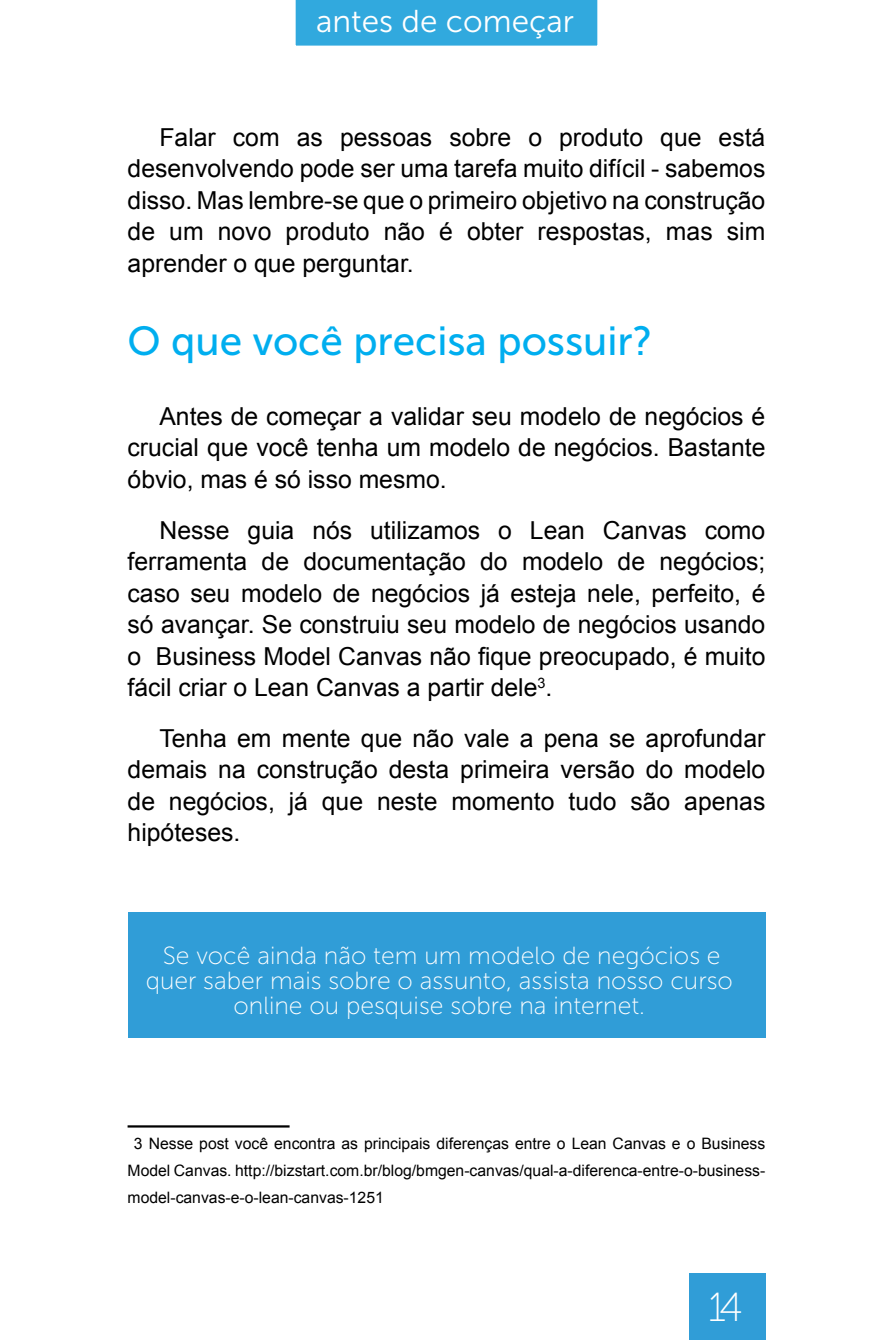
<style>
.page{position:relative;width:893px;height:1340px;background:#fff}
.page>*{position:absolute;margin:0;border:0;box-sizing:border-box;transform-origin:0 0}
.t1{font:40.5px "Museo Sans 500";color:#00aeef}
.t2{font:40.5px "Museo Sans 100";color:#fff}
.t3{font:31.5px "Museo Sans 300";color:#fff}
.t4{font:24.75px/31.5px "Arial";color:#000;text-align:justify}
.t5{font:24.75px/24.8px "Museo Sans 100";color:#fff;text-align:center}
.t6{font:15.75px/27px "Arial";color:#000;text-align:justify}
</style>
<div class="page">
<div style="left:295px;top:0;width:303px;height:46px;background:#31a9de"></div>
<div style="left:689px;top:1272px;width:76px;height:67px;background:#309dd7"></div>
<hr style="left:128px;top:1125px;width:162px;height:2px;background:#000">
<div style="left:128px;top:912px;width:637px;height:125px;background:#309dd7"></div>
<p class="t3" style="left:316px;top:4px;width:259px">antes de começar</p>
<p class="t4" style="left:128px;top:121px;width:639px;text-indent:32px">Falar com as pessoas sobre o produto que está desenvolvendo pode ser uma tarefa muito difícil - sabemos disso. Mas lembre-se que o primeiro objetivo na construção de um novo produto não é obter respostas, mas sim aprender o que perguntar.</p>
<h1 class="t1" style="left:128px;top:319px;width:526px">O que você precisa possuir?</h1>
<p class="t4" style="left:128px;top:400px;width:639px;text-indent:32px">Antes de começar a validar seu modelo de negócios é crucial que você tenha um modelo de negócios. Bastante óbvio, mas é só isso mesmo.</p>
<p class="t4" style="left:128px;top:514px;width:639px;text-indent:32px">Nesse guia nós utilizamos o Lean Canvas como ferramenta de documentação do modelo de negócios; caso seu modelo de negócios já esteja nele, perfeito, é só avançar. Se construiu seu modelo de negócios usando o Business Model Canvas não fique preocupado, é muito fácil criar o Lean Canvas a partir dele<sup>3</sup>.</p>
<p class="t4" style="left:128px;top:722px;width:639px;text-indent:32px">Tenha em mente que não vale a pena se aprofundar demais na construção desta primeira versão do modelo de negócios, já que neste momento tudo são apenas hipóteses.</p>
<p class="t5" style="left:146px;top:943px;width:589px">Se você ainda não tem um modelo de negócios e quer saber mais sobre o assunto, assista nosso curso online ou pesquise sobre na internet.</p>
<p class="t6" style="left:128px;top:1130px;width:639px;text-indent:6px">3 Nesse post você encontra as principais diferenças entre o Lean Canvas e o Business Model Canvas. http://bizstart.com.br/blog/bmgen-canvas/qual-a-diferenca-entre-o-business&shy;model-canvas-e-o-lean-canvas-1251</p>
<h1 class="t2" style="left:708px;top:1285px;width:37px">14</h1>
</div>
